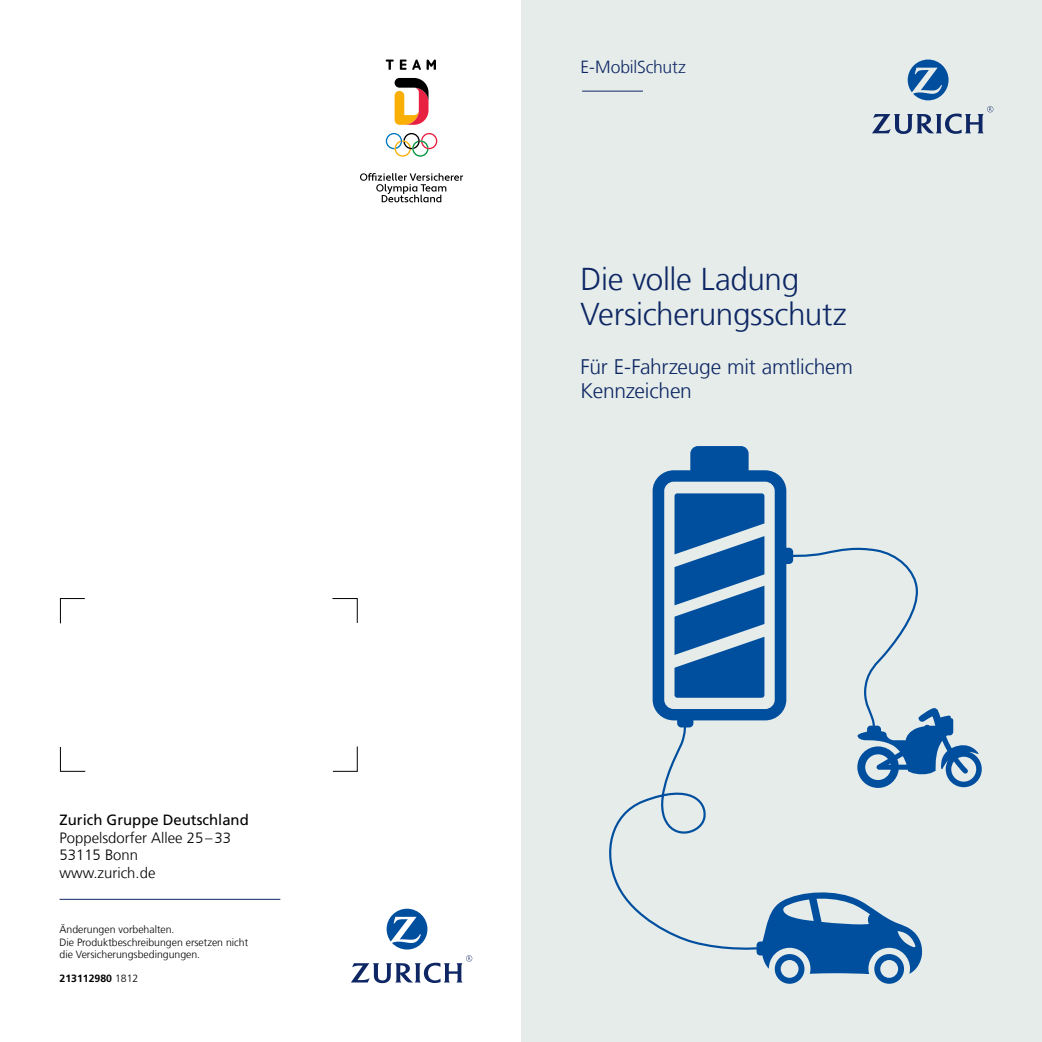
<style>
.page{position:relative;width:1042px;height:1042px;background:#fff}
.page>*{position:absolute;margin:0;border:0;box-sizing:border-box;transform-origin:0 0}
.t1{font:300 31.5px/35px "Frutiger LT Com";letter-spacing:-.01em;color:#0e2764}
.t2{font:300 21px/24.5px "Frutiger LT Com";letter-spacing:-.015em;color:#0e2764}
.t3{font:300 17.5px "Frutiger LT Com";letter-spacing:-.01em;color:#0e2764}
.t4{font:300 14.88px/17.5px "Frutiger LT Com";color:#000}
.t5{font:14.88px "Frutiger LT Com";color:#000}
.t6{font:300 10.5px/12.2px "Frutiger LT Com";color:#000}
.t7{font:700 10.5px "Frutiger LT Com";color:#000}
.s1{font-weight:300}
</style>
<div class="page">
<div style="left:521px;top:0;width:521px;height:1042px;background:#e5ecea"></div>
<hr style="left:60px;top:899px;width:220px;height:1px;background:#0e2764">
<hr style="left:582px;top:91px;width:61px;height:1px;background:#0e2764">
<svg style="left:60px;top:598px;width:25px;height:25px"></svg>
<svg style="left:332px;top:598px;width:26px;height:25px"></svg>
<svg style="left:60px;top:747px;width:25px;height:25px"></svg>
<svg style="left:333px;top:746px;width:25px;height:26px"></svg>
<svg style="left:609px;top:446px;width:373px;height:538px"></svg>
<svg style="left:387px;top:908px;width:40px;height:41px"></svg>
<svg style="left:351px;top:955px;width:121px;height:28px"></svg>
<svg style="left:360px;top:173px;width:103px;height:29px"></svg>
<svg style="left:386px;top:133px;width:51px;height:24px"></svg>
<svg style="left:394px;top:78px;width:34px;height:47px"></svg>
<svg style="left:386px;top:60px;width:8px;height:10px"></svg>
<svg style="left:400px;top:60px;width:6px;height:10px"></svg>
<svg style="left:412px;top:60px;width:24px;height:10px"></svg>
<svg style="left:907px;top:60px;width:41px;height:40px"></svg>
<svg style="left:872px;top:106px;width:121px;height:28px"></svg>
<h3 class="t5" style="left:60px;top:811px;width:191px">Zurich Gruppe Deutschland</h3>
<h3 class="t4" style="left:60px;top:829px;width:173px">Poppelsdorfer Allee 25–33<br>53115 Bonn www.zurich.de</h3>
<p class="t6" style="left:60px;top:924px;width:190px">Änderungen vorbehalten.<br>Die Produktbeschreibungen ersetzen nicht die Versicherungsbedingungen.</p>
<p class="t7" style="left:60px;top:972px;width:80px">213112980 <span class="s1">1812</span></p>
<h3 class="t3" style="left:580px;top:56px;width:107px">E-MobilSchutz</h3>
<h1 class="t1" style="left:580px;top:262px;width:268px">Die volle Ladung<br>Versicherungsschutz</h1>
<h2 class="t2" style="left:580px;top:355px;width:274px">Für E-Fahrzeuge mit amtlichem<br>Kennzeichen</h2>
</div>
